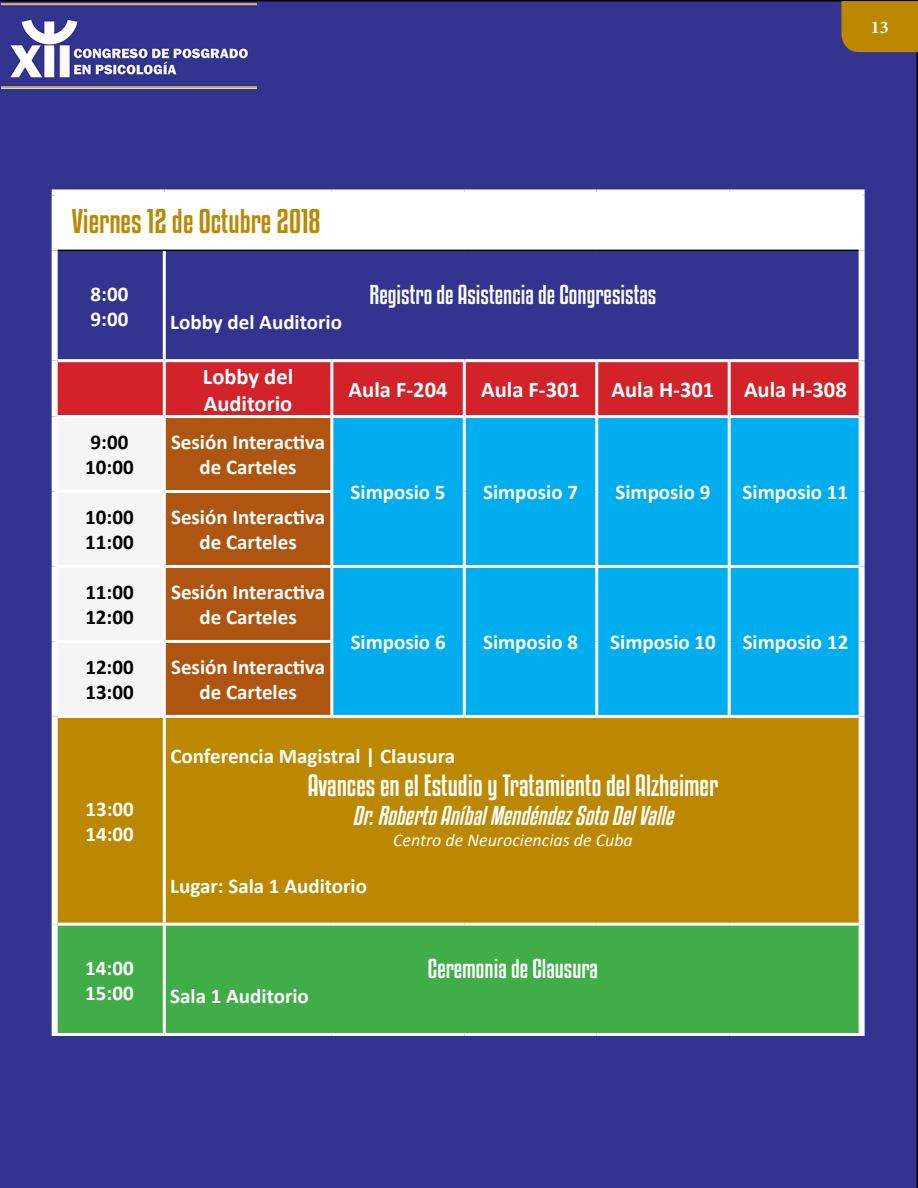
<style>
.page{position:relative;width:918px;height:1188px;background:#333490}
.page>*{position:absolute;margin:0;border:0;box-sizing:border-box;transform-origin:0 0}
.t1{font:30px "Kenyan Coffee Rg";color:#b80}
.t2{font:27px "Kenyan Coffee Rg";color:#fff}
.t3{font:24px "Kenyan Coffee Rg";color:#fff}
.t4{font:italic 24px "Kenyan Coffee Rg";color:#fff}
.t5{font:700 22.5px/27px "Calibri";color:#fff}
.t6{font:700 21px/25.2px "Calibri";color:#fff;text-align:center}
.t7{font:700 21px/25.2px "Calibri";color:#000}
.t8{font:italic 18px "Calibri";color:#fff}
.t9{font:700 18px "Minion Pro";color:#fff}
</style>
<div class="page">
<img style="left:1px;top:4px;width:255px;height:85px">
<div style="left:841px;top:1px;width:77px;height:51px;background:#b80"></div>
<div style="left:55px;top:192px;width:807px;height:58px;background:#fff"></div>
<div style="left:58px;top:362px;width:801px;height:53px;background:#d2232a"></div>
<div style="left:58px;top:418px;width:105px;height:297px;background:#f5f5f5"></div>
<div style="left:166px;top:418px;width:164px;height:297px;background:#ad5511"></div>
<div style="left:333px;top:418px;width:526px;height:297px;background:#00aeef"></div>
<div style="left:58px;top:718px;width:801px;height:205px;background:#b80"></div>
<div style="left:58px;top:926px;width:801px;height:107px;background:#41ad49"></div>
<div style="left:52px;top:189px;width:112px;height:6px;background:#fff"></div>
<div style="left:52px;top:195px;width:6px;height:55px;background:#fff"></div>
<div style="left:164px;top:189px;width:168px;height:6px;background:#fff"></div>
<div style="left:332px;top:189px;width:132px;height:6px;background:#fff"></div>
<div style="left:464px;top:189px;width:133px;height:6px;background:#fff"></div>
<div style="left:597px;top:189px;width:132px;height:6px;background:#fff"></div>
<div style="left:729px;top:189px;width:136px;height:6px;background:#fff"></div>
<div style="left:859px;top:195px;width:6px;height:55px;background:#fff"></div>
<hr style="left:58px;top:250px;width:106px;height:1px;background:#000">
<hr style="left:164px;top:250px;width:168px;height:1px;background:#000">
<hr style="left:332px;top:250px;width:132px;height:1px;background:#000">
<hr style="left:464px;top:250px;width:133px;height:1px;background:#000">
<hr style="left:597px;top:250px;width:132px;height:1px;background:#000">
<hr style="left:729px;top:250px;width:130px;height:1px;background:#000">
<div style="left:52px;top:250px;width:6px;height:111px;background:#fff"></div>
<div style="left:859px;top:250px;width:6px;height:111px;background:#fff"></div>
<hr style="left:163px;top:251px;width:3px;height:108px;background:#fff">
<hr style="left:58px;top:923px;width:106px;height:3px;background:#fff">
<hr style="left:164px;top:923px;width:168px;height:3px;background:#fff">
<hr style="left:163px;top:926px;width:3px;height:107px;background:#fff">
<hr style="left:332px;top:923px;width:132px;height:3px;background:#fff">
<hr style="left:464px;top:923px;width:133px;height:3px;background:#fff">
<hr style="left:597px;top:923px;width:132px;height:3px;background:#fff">
<hr style="left:729px;top:923px;width:130px;height:3px;background:#fff">
<div style="left:52px;top:924px;width:6px;height:109px;background:#fff"></div>
<div style="left:859px;top:924px;width:6px;height:109px;background:#fff"></div>
<hr style="left:58px;top:715px;width:106px;height:3px;background:#fff">
<hr style="left:164px;top:715px;width:168px;height:3px;background:#fff">
<hr style="left:163px;top:718px;width:3px;height:205px;background:#fff">
<hr style="left:332px;top:715px;width:132px;height:3px;background:#fff">
<hr style="left:464px;top:715px;width:133px;height:3px;background:#fff">
<hr style="left:597px;top:715px;width:132px;height:3px;background:#fff">
<hr style="left:729px;top:715px;width:130px;height:3px;background:#fff">
<div style="left:52px;top:716px;width:6px;height:208px;background:#fff"></div>
<div style="left:859px;top:716px;width:6px;height:208px;background:#fff"></div>
<hr style="left:58px;top:359px;width:106px;height:3px;background:#fff">
<hr style="left:164px;top:359px;width:168px;height:3px;background:#fff">
<hr style="left:163px;top:362px;width:3px;height:53px;background:#fff">
<hr style="left:332px;top:359px;width:132px;height:3px;background:#fff">
<hr style="left:330px;top:362px;width:3px;height:53px;background:#fff">
<hr style="left:464px;top:359px;width:133px;height:3px;background:#fff">
<hr style="left:463px;top:362px;width:3px;height:53px;background:#fff">
<hr style="left:58px;top:415px;width:106px;height:3px;background:#fff">
<hr style="left:164px;top:415px;width:168px;height:3px;background:#fff">
<hr style="left:163px;top:418px;width:3px;height:72px;background:#fff">
<hr style="left:332px;top:415px;width:132px;height:3px;background:#fff">
<hr style="left:330px;top:418px;width:3px;height:72px;background:#fff">
<hr style="left:464px;top:415px;width:133px;height:3px;background:#fff">
<hr style="left:463px;top:418px;width:3px;height:74px;background:#fff">
<hr style="left:58px;top:490px;width:106px;height:3px;background:#fff">
<hr style="left:164px;top:490px;width:169px;height:3px;background:#fff">
<hr style="left:163px;top:493px;width:3px;height:72px;background:#fff">
<hr style="left:330px;top:493px;width:3px;height:72px;background:#fff">
<hr style="left:463px;top:492px;width:3px;height:73px;background:#fff">
<hr style="left:332px;top:565px;width:132px;height:3px;background:#fff">
<hr style="left:464px;top:565px;width:133px;height:3px;background:#fff">
<hr style="left:463px;top:568px;width:3px;height:73px;background:#fff">
<hr style="left:463px;top:641px;width:3px;height:74px;background:#fff">
<hr style="left:52px;top:1033px;width:112px;height:3px;background:#fff">
<hr style="left:164px;top:1033px;width:168px;height:3px;background:#fff">
<hr style="left:332px;top:1033px;width:132px;height:3px;background:#fff">
<hr style="left:464px;top:1033px;width:133px;height:3px;background:#fff">
<hr style="left:597px;top:1033px;width:132px;height:3px;background:#fff">
<hr style="left:729px;top:1033px;width:136px;height:3px;background:#fff">
<div style="left:52px;top:361px;width:6px;height:56px;background:#fff"></div>
<div style="left:52px;top:417px;width:6px;height:75px;background:#fff"></div>
<div style="left:52px;top:492px;width:6px;height:74px;background:#fff"></div>
<hr style="left:58px;top:565px;width:106px;height:3px;background:#fff">
<hr style="left:164px;top:565px;width:168px;height:3px;background:#fff">
<hr style="left:163px;top:568px;width:3px;height:72px;background:#fff">
<hr style="left:330px;top:568px;width:3px;height:72px;background:#fff">
<hr style="left:58px;top:640px;width:106px;height:3px;background:#fff">
<div style="left:52px;top:566px;width:6px;height:75px;background:#fff"></div>
<div style="left:52px;top:641px;width:6px;height:75px;background:#fff"></div>
<hr style="left:164px;top:640px;width:169px;height:3px;background:#fff">
<hr style="left:163px;top:643px;width:3px;height:72px;background:#fff">
<hr style="left:330px;top:643px;width:3px;height:72px;background:#fff">
<hr style="left:597px;top:359px;width:132px;height:3px;background:#fff">
<hr style="left:595px;top:362px;width:3px;height:53px;background:#fff">
<hr style="left:729px;top:359px;width:130px;height:3px;background:#fff">
<hr style="left:728px;top:362px;width:3px;height:53px;background:#fff">
<hr style="left:597px;top:415px;width:132px;height:3px;background:#fff">
<hr style="left:595px;top:418px;width:3px;height:74px;background:#fff">
<hr style="left:729px;top:415px;width:130px;height:3px;background:#fff">
<hr style="left:728px;top:418px;width:3px;height:74px;background:#fff">
<hr style="left:595px;top:492px;width:3px;height:73px;background:#fff">
<hr style="left:728px;top:492px;width:3px;height:73px;background:#fff">
<hr style="left:597px;top:565px;width:132px;height:3px;background:#fff">
<hr style="left:595px;top:568px;width:3px;height:73px;background:#fff">
<hr style="left:729px;top:565px;width:130px;height:3px;background:#fff">
<hr style="left:728px;top:568px;width:3px;height:73px;background:#fff">
<hr style="left:595px;top:641px;width:3px;height:74px;background:#fff">
<hr style="left:728px;top:641px;width:3px;height:74px;background:#fff">
<div style="left:859px;top:361px;width:6px;height:56px;background:#fff"></div>
<div style="left:859px;top:417px;width:6px;height:75px;background:#fff"></div>
<div style="left:859px;top:492px;width:6px;height:74px;background:#fff"></div>
<div style="left:859px;top:566px;width:6px;height:75px;background:#fff"></div>
<div style="left:859px;top:641px;width:6px;height:75px;background:#fff"></div>
<p class="t9" style="left:871px;top:15px;width:19px">13</p>
<h1 class="t1" style="left:72px;top:203px;width:250px">Viernes 12 de Octubre 2018</h1>
<p class="t6" style="left:91px;top:281px;width:39px;text-align:left">8:00<br>9:00</p>
<p class="t3" style="left:370px;top:280px;width:288px">Registro de Asistencia de Congresistas</p>
<p class="t6" style="left:170px;top:310px;width:173px">Lobby del Auditorio</p>
<p class="t5" style="left:203px;top:362px;width:92px">Lobby del<br>Auditorio</p>
<p class="t5" style="left:349px;top:376px;width:100px">Aula F-204</p>
<p class="t5" style="left:481px;top:376px;width:100px">Aula F-301</p>
<p class="t5" style="left:612px;top:376px;width:104px">Aula H-301</p>
<p class="t5" style="left:744px;top:376px;width:104px">Aula H-308</p>
<p class="t7" style="left:85px;top:429px;width:50px">9:00<br>10:00</p>
<p class="t6" style="left:171px;top:429px;width:156px">Sesión Interactiva de Carteles</p>
<p class="t7" style="left:85px;top:504px;width:50px">10:00<br>11:00</p>
<p class="t6" style="left:171px;top:504px;width:156px">Sesión Interactiva de Carteles</p>
<p class="t7" style="left:85px;top:579px;width:50px">11:00<br>12:00</p>
<p class="t6" style="left:171px;top:579px;width:156px">Sesión Interactiva de Carteles</p>
<p class="t7" style="left:85px;top:654px;width:50px">12:00<br>13:00</p>
<p class="t6" style="left:171px;top:654px;width:156px">Sesión Interactiva de Carteles</p>
<p class="t6" style="left:351px;top:480px;width:96px">Simposio 5</p>
<p class="t6" style="left:483px;top:480px;width:96px">Simposio 7</p>
<p class="t6" style="left:616px;top:480px;width:96px">Simposio 9</p>
<p class="t6" style="left:743px;top:480px;width:107px">Simposio 11</p>
<p class="t6" style="left:351px;top:629px;width:96px">Simposio 6</p>
<p class="t6" style="left:483px;top:629px;width:96px">Simposio 8</p>
<p class="t6" style="left:610px;top:629px;width:107px">Simposio 10</p>
<p class="t6" style="left:743px;top:629px;width:107px">Simposio 12</p>
<p class="t6" style="left:85px;top:796px;width:50px;text-align:left">13:00<br>14:00</p>
<p class="t6" style="left:170px;top:744px;width:286px">Conferencia Magistral | Clausura</p>
<p class="t2" style="left:308px;top:769px;width:412px">Avances en el Estudio y Tratamiento del Alzheimer</p>
<p class="t4" style="left:353px;top:801px;width:322px">Dr. Roberto Aníbal Mendéndez Soto Del Valle</p>
<p class="t8" style="left:393px;top:828px;width:241px">Centro de Neurociencias de Cuba</p>
<p class="t6" style="left:170px;top:873px;width:198px">Lugar: Sala 1 Auditorio</p>
<p class="t6" style="left:85px;top:955px;width:50px;text-align:left">14:00<br>15:00</p>
<p class="t3" style="left:428px;top:954px;width:172px">Ceremonia de Clausura</p>
<p class="t6" style="left:170px;top:983px;width:140px">Sala 1 Auditorio</p>
</div>
